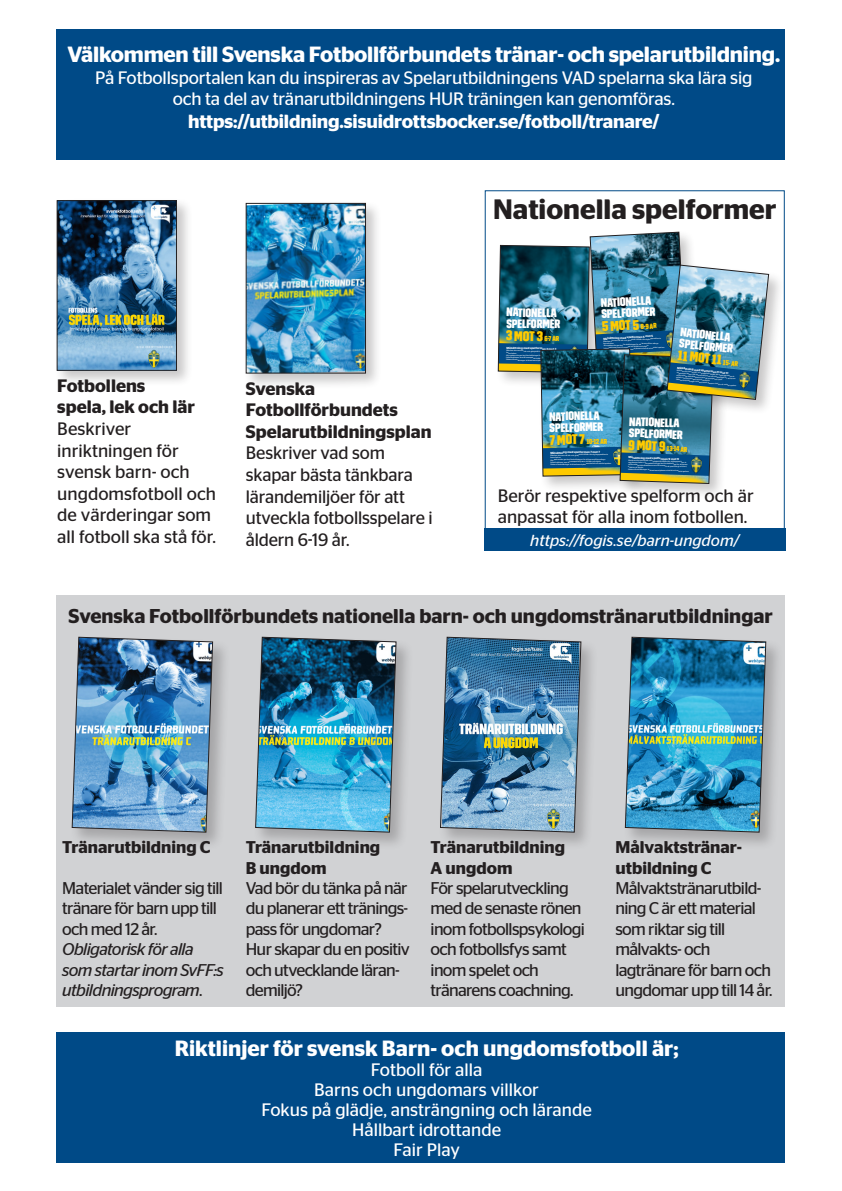
<style>
.page{position:relative;width:842px;height:1191px;background:#fff}
.page>*{position:absolute;margin:0;border:0;box-sizing:border-box;transform-origin:0 0}
.t1{font:600 28px "Stag Sans";color:#231f20}
.t2{font:600 22px "Stag Sans";letter-spacing:-.01em;color:#fff}
.t3{font:600 20px "Stag Sans";color:#231f20}
.t4{font:600 19px "Stag Sans";letter-spacing:-.01em;color:#fff}
.t5{font:18px/21.6px "Stag Sans";color:#231f20}
.t6{font:18px/21.6px "Stag Sans";letter-spacing:-.01em;color:#fff;text-align:center}
.t7{font:17px/20.4px "Stag Sans";letter-spacing:-.04em;color:#231f20}
.t8{font:italic 17px/20.4px "Stag Sans";letter-spacing:-.04em;color:#231f20}
.t9{font:600 17px "Stag Sans";color:#231f20}
.t10{font:italic 16px "Stag Sans";color:#fff}
.t11{font:condensed 14px "Sv FF Trim";color:#ffcb00}
.t12{font:condensed 12.2px/11.2px "Sv FF Trim";color:#fff}
.t13{font:condensed 7.2px "Sv FF Trim";color:#ffcb00}
.t14{font:600 3px "Stag Sans";color:#fff}
.s1{font-weight:600}
.s2{font-size:7.2px}
.s3{font-size:14px}
.s4{font-style:normal}
</style>
<div class="page">
<div style="left:57px;top:595px;width:728px;height:412px;background:#d1d2d4"></div>
<div style="left:57px;top:1031px;width:728px;height:131px;background:#004a87"></div>
<div style="left:54px;top:198px;width:139px;height:189px;background:#231f20;opacity:.25"></div>
<img style="left:59px;top:202px;width:116px;height:167px">
<div style="left:57px;top:200px;width:120px;height:171px;border:1px solid #231f20"></div>
<div style="left:243px;top:201px;width:139px;height:189px;background:#231f20;opacity:.25"></div>
<img style="left:248px;top:205px;width:116px;height:166px">
<div style="left:246px;top:203px;width:120px;height:170px;border:1px solid #231f20"></div>
<div style="left:57px;top:29px;width:728px;height:130px;background:#004a87"></div>
<div style="left:70px;top:634px;width:161px;height:216px;background:#231f20;opacity:.25"></div>
<img style="left:71px;top:636px;width:143px;height:197px">
<div style="left:253px;top:634px;width:161px;height:216px;background:#231f20;opacity:.25"></div>
<img style="left:255px;top:636px;width:142px;height:197px">
<div style="left:438px;top:634px;width:161px;height:216px;background:#231f20;opacity:.25"></div>
<img style="left:439px;top:636px;width:143px;height:197px">
<div style="left:623px;top:634px;width:161px;height:216px;background:#231f20;opacity:.25"></div>
<img style="left:624px;top:636px;width:143px;height:197px">
<div style="left:538px;top:346px;width:110px;height:146px;background:#231f20;opacity:.25"></div>
<div style="left:617px;top:352px;width:113px;height:148px;background:#231f20;opacity:.25"></div>
<div style="left:664px;top:262px;width:121px;height:154px;background:#231f20;opacity:.25"></div>
<img style="left:497px;top:231px;width:272px;height:253px">
<div style="left:484px;top:528px;width:301px;height:23px;background:#004a87"></div>
<p class="t2" style="left:67px;top:42px;width:714px">Välkommen till Svenska Fotbollförbundets tränar- och spelarutbildning.</p>
<p class="t6" style="left:95px;top:67px;width:659px">På Fotbollsportalen kan du inspireras av Spelarutbildningens VAD spelarna ska lära sig och ta del av tränarutbildningens HUR träningen kan genomföras.</p>
<p class="t4" style="left:188px;top:111px;width:473px">https://utbildning.sisuidrottsbocker.se/fotboll/tranare/</p>
<p class="t1" style="left:493px;top:193px;width:285px">Nationella spelformer</p>
<p class="t5" style="left:57px;top:374px;width:160px"><span class="s1">Fotbollens<br>spela, lek och lär<br></span>Beskriver inriktningen för svensk barn- och ungdomsfotboll och de värderingar som all fotboll ska stå för.</p>
<p class="t5" style="left:246px;top:377px;width:188px"><span class="s1">Svenska<br>Fotbollförbundets<br>Spelarutbildningsplan<br></span>Beskriver vad som skapar bästa tänkbara lärandemiljöer för att utveckla fotbollsspelare i åldern 6-19 år.</p>
<p class="t12" style="left:507px;top:307px;width:55px;rotate:1deg">Nationella spelformer</p>
<p class="t11" style="left:506px;top:330px;width:55px;rotate:1deg">3 mot 3 <span class="s2">6-7 år</span></p>
<p class="t14" style="left:506px;top:346px;width:51px;rotate:1deg">Målsättning med spelformen 3 mot 3</p>
<p class="t12" style="left:601px;top:297px;width:55px;rotate:-3deg">Nationella spelformer</p>
<p class="t11" style="left:602px;top:320px;width:56px;rotate:-3deg">5 mot 5 <span class="s2">8-9 år</span></p>
<p class="t14" style="left:603px;top:337px;width:51px;rotate:-3deg">Målsättning med spelformen 5 mot 5</p>
<p class="t12" style="left:681px;top:327px;width:55px;rotate:6deg">Nationella spelformer</p>
<p class="t11" style="left:679px;top:349px;width:62px;rotate:6deg">11 mot 11 <span class="s2">15- år</span></p>
<p class="t14" style="left:677px;top:366px;width:53px;rotate:6deg">Målsättning med spelformen 11 mot 11</p>
<p class="t12" style="left:549px;top:411px;width:55px;rotate:-1deg">Nationella spelformer</p>
<p class="t13" style="left:550px;top:439px;width:59px;rotate:-1deg"><span class="s3">7 mot 7</span> 10-12 år</p>
<p class="t14" style="left:550px;top:451px;width:51px;rotate:-1deg">Målsättning med spelformen 7 mot 7</p>
<p class="t12" style="left:630px;top:416px;width:55px;rotate:2deg">Nationella spelformer</p>
<p class="t13" style="left:629px;top:444px;width:60px;rotate:2deg"><span class="s3">9 mot 9</span> 13-14 år</p>
<p class="t14" style="left:629px;top:455px;width:52px;rotate:2deg">Målsättning med spelformen 9 mot 9</p>
<p class="t5" style="left:498px;top:484px;width:257px">Berör respektive spelform och är anpassat för alla inom fotbollen.</p>
<p class="t10" style="left:530px;top:532px;width:210px">https://fogis.se/barn-ungdom/</p>
<p class="t3" style="left:69px;top:605px;width:706px">Svenska Fotbollförbundets nationella barn- och ungdomstränarutbildningar</p>
<p class="t9" style="left:62px;top:837px;width:150px">Tränarutbildning C</p>
<p class="t8" style="left:62px;top:877px;width:163px"><span class="s4">Materialet vänder sig till tränare för barn upp till och med 12 år.<br></span>Obligatorisk för alla som startar inom SvFF:s utbildningsprogram<span class="s4">.</span></p>
<p class="t9" style="left:246px;top:837px;width:136px">Tränarutbildning</p>
<p class="t7" style="left:246px;top:857px;width:166px"><span class="s1">B ungdom<br></span>Vad bör du tänka på när du planerar ett tränings&shy;pass för ungdomar?<br>Hur skapar du en positiv och utvecklande läran&shy;demiljö?</p>
<p class="t9" style="left:431px;top:837px;width:136px">Tränarutbildning</p>
<p class="t7" style="left:431px;top:857px;width:156px"><span class="s1">A ungdom<br></span>För spelarutveckling med de senaste rönen inom fotbollspsykologi och fotbollsfys samt inom spelet och tränarens coachning.</p>
<p class="t7" style="left:615px;top:837px;width:159px"><span class="s1">Målvaktstränar&shy;utbildning C<br></span>Målvaktstränarutbild&shy;ning C är ett material som riktar sig till målvakts- och lagtränare för barn och ungdomar upp till 14 år.</p>
<p class="t2" style="left:175px;top:1035px;width:505px">Riktlinjer för svensk Barn- och ungdomsfotboll är;</p>
<p class="t6" style="left:371px;top:1058px;width:113px">Fotboll för alla</p>
<p class="t6" style="left:314px;top:1078px;width:226px">Barns och ungdomars villkor</p>
<p class="t6" style="left:261px;top:1098px;width:332px">Fokus på glädje, ansträngning och lärande</p>
<p class="t6" style="left:352px;top:1118px;width:150px">Hållbart idrottande</p>
<p class="t6" style="left:393px;top:1138px;width:68px">Fair Play</p>
</div>
